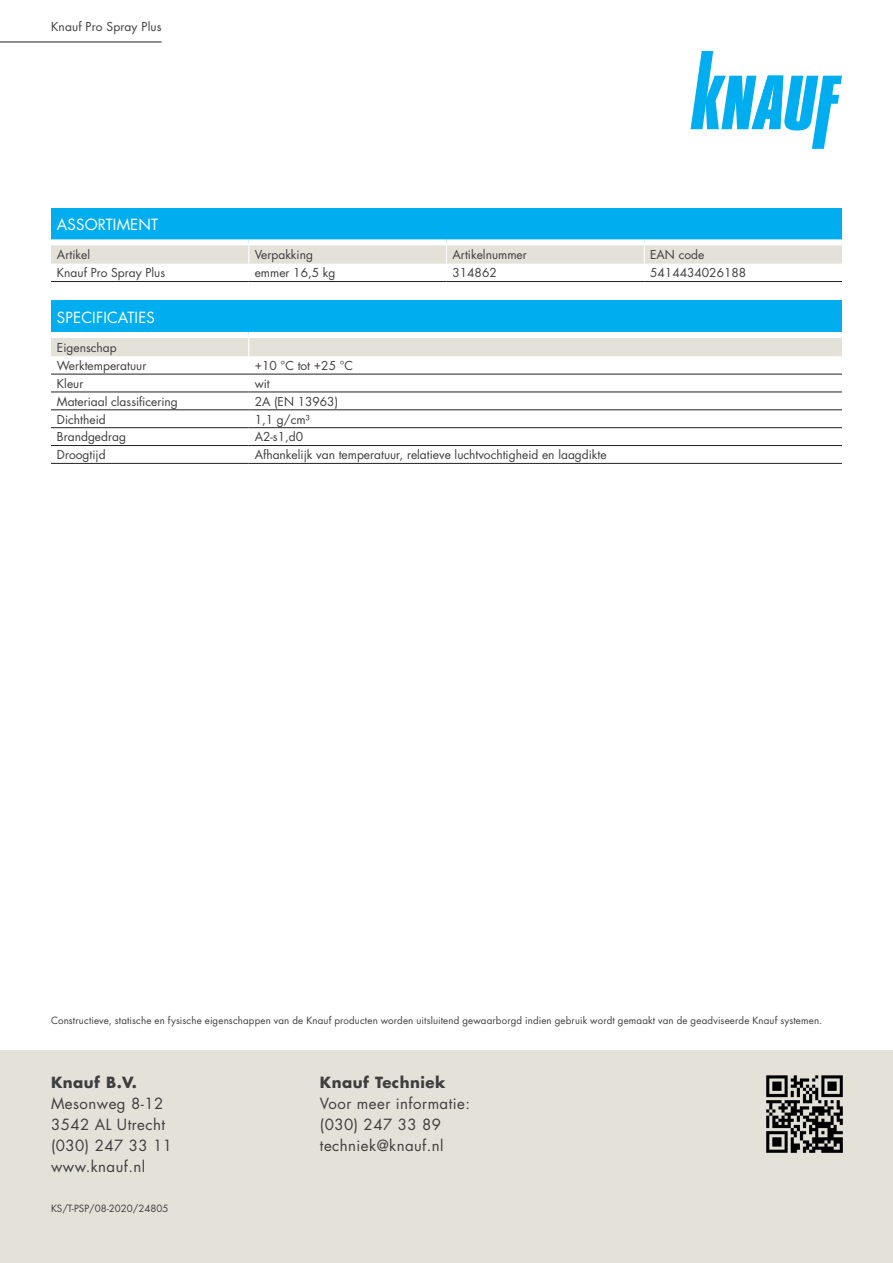
<style>
.page{position:relative;width:893px;height:1263px;background:#fff}
.page>*{position:absolute;margin:0;border:0;box-sizing:border-box;transform-origin:0 0}
.t1{font:15px/21px "Futura Std";letter-spacing:.03em;color:#3e3e3f}
.t2{font:15px "Futura Std";letter-spacing:.01em;color:#fff}
.t3{font:700 15px "Futura Std";letter-spacing:.03em;color:#3e3e3f}
.t4{font:12px/18.5px "Futura Std";color:#3e3e3f}
.t5{font:9.75px "Futura Std";letter-spacing:.015em;color:#3e3e3f}
</style>
<div class="page">
<div style="left:0;top:1050px;width:893px;height:213px;background:#e3e1d8"></div>
<svg style="left:691px;top:51px;width:151px;height:98px"></svg>
<img style="left:766px;top:1075px;width:77px;height:78px">
<div style="left:51px;top:208px;width:791px;height:34px;background:#00aeef"></div>
<div style="left:51px;top:239px;width:198px;height:6px;background:#fff"></div>
<div style="left:249px;top:239px;width:197px;height:6px;background:#fff"></div>
<div style="left:446px;top:239px;width:198px;height:6px;background:#fff"></div>
<div style="left:644px;top:239px;width:198px;height:6px;background:#fff"></div>
<svg style="left:51px;top:242px;width:791px;height:22px;background:#e7e6de"></svg>
<hr style="left:51px;top:281px;width:198px;height:1px;background:#231f20">
<hr style="left:249px;top:281px;width:197px;height:1px;background:#231f20">
<hr style="left:446px;top:281px;width:198px;height:1px;background:#231f20">
<hr style="left:644px;top:281px;width:198px;height:1px;background:#231f20">
<div style="left:51px;top:301px;width:791px;height:34px;background:#00aeef"></div>
<hr style="left:51px;top:374px;width:198px;height:1px;background:#231f20">
<hr style="left:249px;top:374px;width:593px;height:1px;background:#231f20">
<hr style="left:51px;top:410px;width:198px;height:1px;background:#231f20">
<hr style="left:249px;top:410px;width:593px;height:1px;background:#231f20">
<hr style="left:51px;top:445px;width:198px;height:1px;background:#231f20">
<hr style="left:249px;top:445px;width:593px;height:1px;background:#231f20">
<div style="left:51px;top:332px;width:198px;height:6px;background:#fff"></div>
<div style="left:249px;top:332px;width:593px;height:6px;background:#fff"></div>
<div style="left:51px;top:338px;width:791px;height:18px;background:#e3e1d8"></div>
<hr style="left:51px;top:392px;width:198px;height:1px;background:#231f20">
<hr style="left:249px;top:392px;width:593px;height:1px;background:#231f20">
<hr style="left:51px;top:427px;width:198px;height:1px;background:#231f20">
<hr style="left:249px;top:427px;width:593px;height:1px;background:#231f20">
<hr style="left:51px;top:463px;width:198px;height:1px;background:#231f20">
<hr style="left:249px;top:463px;width:593px;height:1px;background:#231f20">
<hr style="left:0;top:42px;width:162px;height:1px;background:#231f20">
<p class="t4" style="left:51px;top:18px;width:112px">Knauf Pro Spray Plus</p>
<p class="t2" style="left:57px;top:215px;width:103px">ASSORTIMENT</p>
<p class="t4" style="left:57px;top:245px;width:35px">Artikel</p>
<p class="t4" style="left:255px;top:245px;width:60px">Verpakking</p>
<p class="t4" style="left:452px;top:245px;width:76px">Artikelnummer</p>
<p class="t4" style="left:650px;top:245px;width:56px">EAN code</p>
<p class="t4" style="left:57px;top:264px;width:110px">Knauf Pro Spray Plus</p>
<p class="t4" style="left:255px;top:264px;width:82px">emmer 16,5 kg</p>
<p class="t4" style="left:452px;top:264px;width:46px">314862</p>
<p class="t4" style="left:650px;top:264px;width:98px">5414434026188</p>
<p class="t2" style="left:57px;top:308px;width:99px">SPECIFICATIES</p>
<p class="t4" style="left:57px;top:338px;width:91px">Eigenschap<br>Werktemperatuur</p>
<p class="t4" style="left:255px;top:356px;width:100px">+10 °C tot +25 °C</p>
<p class="t4" style="left:57px;top:374px;width:28px">Kleur</p>
<p class="t4" style="left:255px;top:374px;width:17px">wit</p>
<p class="t4" style="left:57px;top:392px;width:122px">Materiaal classificering</p>
<p class="t4" style="left:255px;top:392px;width:85px">2A (EN 13963)</p>
<p class="t4" style="left:57px;top:410px;width:50px">Dichtheid</p>
<p class="t4" style="left:255px;top:410px;width:57px">1,1 g/cm³</p>
<p class="t4" style="left:57px;top:428px;width:71px">Brandgedrag</p>
<p class="t4" style="left:255px;top:428px;width:50px">A2-s1,d0</p>
<p class="t4" style="left:57px;top:446px;width:50px">Droogtijd</p>
<p class="t4" style="left:255px;top:446px;width:353px">Afhankelijk van temperatuur, relatieve luchtvochtigheid en laagdikte</p>
<p class="t5" style="left:51px;top:1014px;width:773px">Constructieve, statische en fysische eigenschappen van de Knauf producten worden uitsluitend gewaarborgd indien gebruik wordt gemaakt van de geadviseerde Knauf systemen.</p>
<p class="t3" style="left:51px;top:1073px;width:88px">Knauf B.V.</p>
<p class="t1" style="left:51px;top:1093px;width:123px">Mesonweg 8-12<br>3542 AL Utrecht (030) 247 33 11 www.knauf.nl</p>
<p class="t5" style="left:51px;top:1202px;width:119px">KS/T-PSP/08-2020/24805</p>
<p class="t3" style="left:320px;top:1073px;width:127px">Knauf Techniek</p>
<p class="t1" style="left:320px;top:1093px;width:152px">Voor meer informatie: (030) 247 33 89 techniek@knauf.nl</p>
</div>
